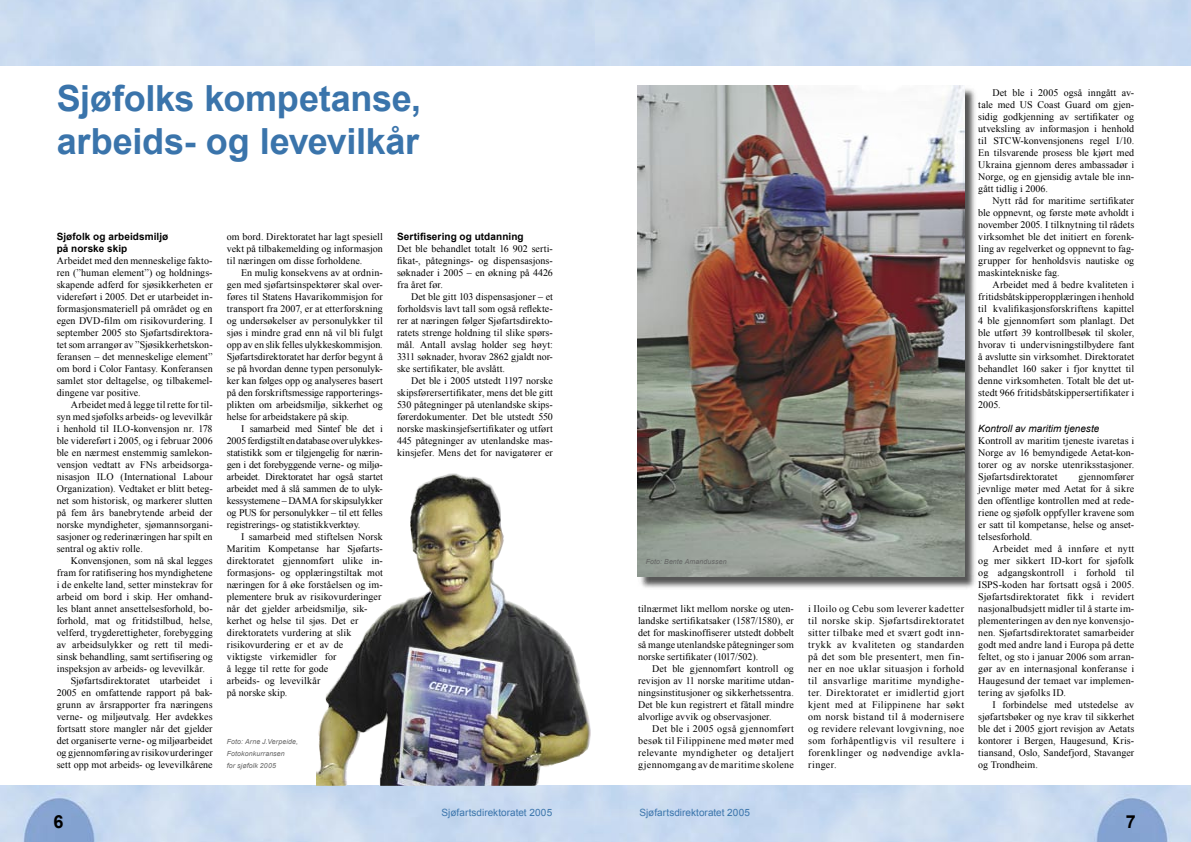
<style>
.page{position:relative;width:1191px;height:842px;background:#fff}
.page>*{position:absolute;margin:0;border:0;box-sizing:border-box;transform-origin:0 0}
.t1{font:700 36px/43.2px "Arial";letter-spacing:-.01em;color:#3a74ab}
.t2{font:700 18px "Arial";color:#000}
.t3{font:10px/12px "Times New Roman";letter-spacing:.005em;color:#000;text-align:justify}
.t4{font:700 10px/12px "Arial";letter-spacing:.01em;color:#000}
.t5{font:10px "Arial";color:#3a74ab}
.t6{font:italic 10px "Arial";color:#000}
.t7{font:italic 7px/12px "Arial";letter-spacing:.015em;color:#636363}
</style>
<div class="page">
<img style="left:0;top:785px;width:1191px;height:57px">
<img style="left:316px;top:473px;width:279px;height:313px">
<img style="left:638px;top:88px;width:338px;height:501px">
<img style="left:637px;top:85px;width:327px;height:491px">
<h1 class="t1" style="left:57px;top:78px;width:366px">Sjøfolks kompetanse, arbeids- og levevilkår</h1>
<p class="t4" style="left:57px;top:231px;width:113px">Sjøfolk og arbeidsmiljø på norske skip</p>
<p class="t3" style="left:57px;top:254px;width:157px">Arbeidet med den menneskelige fakto&shy;ren (”human element”) og holdnings&shy;skapende adferd for sjøsikkerheten er videreført i 2005. Det er utarbeidet in&shy;formasjonsmateriell på området og en egen DVD-film om risikovurdering. I september 2005 sto Sjøfartsdirektora&shy;tet som arrangør av ”Sjøsikkerhetskon&shy;feransen – det menneskelige element” om bord i Color Fantasy. Konferansen samlet stor deltagelse, og tilbakemel&shy;dingene var positive.</p>
<p class="t3" style="left:57px;top:398px;width:157px;text-indent:14px">Arbeidet med å legge til rette for til&shy;syn med sjøfolks arbeids- og levevilkår i henhold til ILO-konvensjon nr. 178 ble videreført i 2005, og i februar 2006 ble en nærmest enstemmig samlekon&shy;vensjon vedtatt av FNs arbeidsorga&shy;nisasjon ILO (International Labour Organization). Vedtaket er blitt beteg&shy;net som historisk, og markerer slutten på fem års banebrytende arbeid der norske myndigheter, sjømannsorgani&shy;sasjoner og rederinæringen har spilt en sentral og aktiv rolle.</p>
<p class="t3" style="left:71px;top:554px;width:143px">Konvensjonen, som nå skal legges</p>
<p class="t3" style="left:57px;top:566px;width:157px">fram for ratifisering hos myndighetene</p>
<p class="t3" style="left:57px;top:578px;width:157px">i de enkelte land, setter minstekrav for</p>
<p class="t3" style="left:57px;top:590px;width:157px">arbeid om bord i skip. Her omhand-</p>
<p class="t3" style="left:57px;top:602px;width:157px">les blant annet ansettelsesforhold, bo-</p>
<p class="t3" style="left:57px;top:614px;width:157px">forhold, mat og fritidstilbud, helse,</p>
<p class="t3" style="left:57px;top:626px;width:157px">velferd, trygderettigheter, forebygging</p>
<p class="t3" style="left:57px;top:638px;width:157px">av arbeidsulykker og rett til medi-</p>
<p class="t3" style="left:57px;top:650px;width:157px">sinsk behandling, samt sertifisering og</p>
<p class="t3" style="left:57px;top:662px;width:150px">inspeksjon av arbeids- og levevilkår.</p>
<p class="t3" style="left:71px;top:674px;width:143px">Sjøfartsdirektoratet utarbeidet i</p>
<p class="t3" style="left:57px;top:686px;width:157px">2005 en omfattende rapport på bak-</p>
<p class="t3" style="left:57px;top:698px;width:157px">grunn av årsrapporter fra næringens</p>
<p class="t3" style="left:57px;top:710px;width:157px">verne- og miljøutvalg. Her avdekkes</p>
<p class="t3" style="left:57px;top:722px;width:157px">fortsatt store mangler når det gjelder</p>
<p class="t3" style="left:57px;top:734px;width:157px">det organiserte verne- og miljøarbeidet</p>
<p class="t3" style="left:57px;top:746px;width:157px">og gjennomføring av risikovurderinger</p>
<p class="t3" style="left:57px;top:758px;width:157px">sett opp mot arbeids- og levevilkårene</p>
<p class="t3" style="left:227px;top:230px;width:157px">om bord. Direktoratet har lagt spesiell vekt på tilbakemelding og informasjon til næringen om disse forholdene.</p>
<p class="t3" style="left:227px;top:266px;width:157px;text-indent:14px">En mulig konsekvens av at ordnin&shy;gen med sjøfartsinspektører skal over&shy;føres til Statens Havarikommisjon for transport fra 2007, er at etterforskning og undersøkelser av personulykker til sjøs i mindre grad enn nå vil bli fulgt opp av en slik felles ulykkeskommisjon.<br>Sjøfartsdirektoratet har derfor begynt å se på hvordan denne typen personulyk&shy;ker kan følges opp og analyseres basert på den forskriftsmessige rapporterings&shy;plikten om arbeidsmiljø, sikkerhet og helse for arbeidstakere på skip.</p>
<p class="t3" style="left:227px;top:422px;width:157px;text-indent:14px">I samarbeid med Sintef ble det i 2005 ferdigstilt en database over ulykkes&shy;statistikk som er tilgjengelig for nærin&shy;gen i det forebyggende verne- og miljø&shy;arbeidet. Direktoratet har også startet arbeidet med å slå sammen de to ulyk&shy;kessystemene – DAMA for skips ulykker og PUS for personulykker – til ett felles registrerings- og statistikk verktøy.</p>
<p class="t3" style="left:227px;top:530px;width:157px;text-align:left;text-indent:14px">I samarbeid med stiftelsen Norsk<br>Maritim Kompetanse har Sjøfarts&shy;direktoratet gjennomført ulike in&shy;formasjons- og opplæringstiltak mot næringen for å øke forståelsen og im&shy;plementere bruk av risikovurderinger når det gjelder arbeidsmiljø, sik&shy;kerhet og helse til sjøs. Det er direktoratets vurdering at slik risikovurdering er et av de<br>viktigste virkemidler for<br>å legge til rette for gode<br>arbeids- og levevilkår<br>på norske skip.</p>
<p class="t7" style="left:227px;top:736px;width:73px">Foto: Arne J.Verpeide,<br>Fotokonkurransen<br>for sjøfolk 2005</p>
<p class="t4" style="left:397px;top:231px;width:128px">Sertifisering og utdanning</p>
<p class="t3" style="left:397px;top:242px;width:157px">Det ble behandlet totalt 16 902 serti&shy;fikat-, påtegnings- og dispensasjons&shy;søknader i 2005 – en økning på 4426 fra året før.</p>
<p class="t3" style="left:397px;top:290px;width:157px;text-indent:14px">Det ble gitt 103 dispensasjoner – et forholdsvis lavt tall som også reflekte&shy;rer at næringen følger Sjøfartsdirekto&shy;ratets strenge holdning til slike spørs&shy;mål. Antall avslag holder seg høyt:<br>3311 søknader, hvorav 2862 gjaldt nor&shy;ske sertifikater, ble avslått.</p>
<p class="t3" style="left:397px;top:374px;width:157px;text-indent:14px">Det ble i 2005 utstedt 1197 norske skipsførersertifikater, mens det ble gitt 530 påtegninger på utenlandske skips&shy;førerdokumenter. Det ble utstedt 550 norske maskinsjefsertifikater og utført 445 påtegninger av utenlandske mas&shy;kinsjefer. Mens det for navigatører er</p>
<h2 class="t2" style="left:53px;top:810px;width:12px">6</h2>
<p class="t5" style="left:441px;top:806px;width:112px">Sjøfartsdirektoratet 2005</p>
<p class="t7" style="left:646px;top:556px;width:82px">Foto: Bente Amandussen</p>
<p class="t3" style="left:638px;top:602px;width:157px">tilnærmet likt mellom norske og uten&shy;landske sertifikatsaker (1587/1580), er det for maskinoffiserer utstedt dobbelt så mange utenlandske påtegninger som norske sertifikater (1017/502).</p>
<p class="t3" style="left:638px;top:662px;width:157px;text-indent:14px">Det ble gjennomført kontroll og revisjon av 11 norske maritime utdan&shy;ningsinstitusjoner og sikkerhetssentra.<br>Det ble kun registrert et fåtall mindre alvorlige avvik og observasjoner.</p>
<p class="t3" style="left:638px;top:722px;width:157px;text-indent:14px">Det ble i 2005 også gjennomført besøk til Filippinene med møter med relevante myndigheter og detaljert gjennomgang av de maritime skolene</p>
<p class="t3" style="left:808px;top:602px;width:157px">i Iloilo og Cebu som leverer kadetter til norske skip. Sjøfarts direktoratet sitter tilbake med et svært godt inn&shy;trykk av kvaliteten og standarden på det som ble presentert, men fin&shy;ner en noe uklar situasjon i forhold til ansvarlige maritime myndighe&shy;ter. Direktoratet er imidlertid gjort kjent med at Filippinene har søkt om norsk bistand til å modernisere og revidere relevant lovgivning, noe som forhåpentligvis vil resultere i forenklinger og nødvendige avkla&shy;ringer.</p>
<p class="t3" style="left:978px;top:86px;width:157px;text-indent:14px">Det ble i 2005 også inngått av&shy;tale med US Coast Guard om gjen&shy;sidig godkjenning av sertifikater og utveksling av informasjon i henhold til STCW-konvensjonens regel I/10.<br>En tilsvarende prosess ble kjørt med Ukraina gjennom deres ambassadør i Norge, og en gjensidig avtale ble inn&shy;gått tidlig i 2006.</p>
<p class="t3" style="left:978px;top:194px;width:157px;text-indent:14px">Nytt råd for maritime sertifikater ble oppnevnt, og første møte avholdt i november 2005. I tilknytning til rådets virksomhet ble det initiert en forenk&shy;ling av regelverket og oppnevnt to fag&shy;grupper for henholdsvis nautiske og maskintekniske fag.</p>
<p class="t3" style="left:978px;top:278px;width:157px;text-indent:14px">Arbeidet med å bedre kvaliteten i fritidsbåtskipperopplæringen i henhold til kvalifikasjonsforskriftens kapittel 4 ble gjennomført som planlagt. Det ble utført 39 kontrollbesøk til skoler, hvorav ti undervisningstilbydere fant å avslutte sin virksomhet. Direktoratet behandlet 160 saker i fjor knyttet til denne virksomheten. Totalt ble det ut&shy;stedt 966 fritidsbåtskippersertifikater i 2005.</p>
<p class="t6" style="left:978px;top:422px;width:122px">Kontroll av maritim tjeneste</p>
<p class="t3" style="left:978px;top:434px;width:157px">Kontroll av maritim tjeneste ivaretas i Norge av 16 bemyndigede Aetat-kon&shy;torer og av norske utenriksstasjoner.<br>Sjøfartsdirektoratet</p>
<p class="t3" style="left:978px;top:470px;width:157px;text-indent:100px">gjennomfører jevnlige møter med Aetat for å sikre den offentlige kontrollen med at rede&shy;riene og sjøfolk oppfyller kravene som er satt til kompetanse, helse og anset&shy;telsesforhold.</p>
<p class="t3" style="left:978px;top:542px;width:157px;text-indent:14px">Arbeidet med å innføre et nytt og mer sikkert ID-kort for sjøfolk og adgangskontroll i forhold til ISPS-koden har fortsatt også i 2005.<br>Sjøfartsdirektoratet fikk i revidert nasjonalbudsjett midler til å starte im&shy;plementeringen av den nye konvensjo&shy;nen. Sjøfarts direktoratet samarbeider godt med andre land i Europa på dette feltet, og sto i januar 2006 som arran&shy;gør av en internasjonal konferanse i Haugesund der temaet var implemen&shy;tering av sjøfolks ID.</p>
<p class="t3" style="left:978px;top:698px;width:157px;text-indent:14px">I forbindelse med utstedelse av sjøfartsbøker og nye krav til sikkerhet ble det i 2005 gjort revisjon av Aetats kontorer i Bergen, Haugesund, Kris&shy;tiansand, Oslo, Sandefjord, Stavanger og Trondheim.</p>
<p class="t5" style="left:639px;top:806px;width:112px">Sjøfartsdirektoratet 2005</p>
<h2 class="t2" style="left:1126px;top:810px;width:12px">7</h2>
</div>
